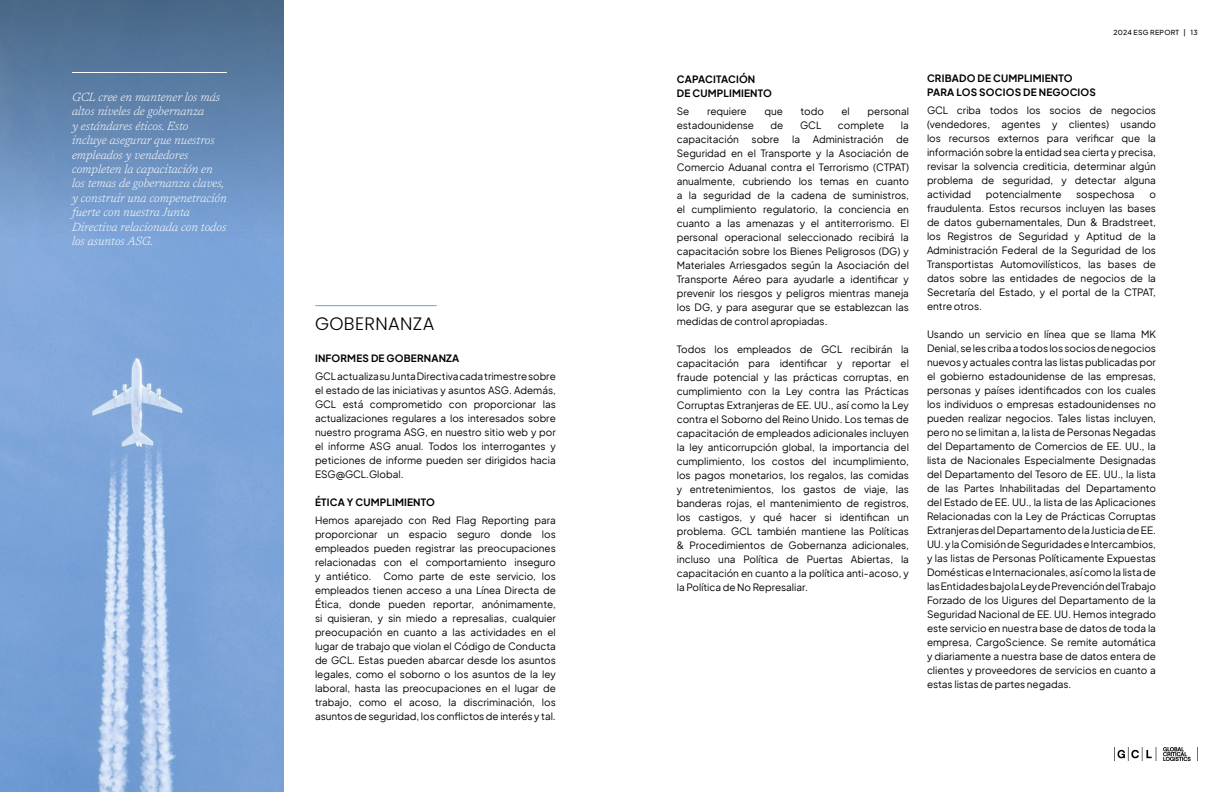
<style>
.page{position:relative;width:1224px;height:792px;background:#fff}
.page>*{position:absolute;margin:0;border:0;box-sizing:border-box;transform-origin:0 0}
.t1{font:300 18px "Poppins";letter-spacing:.02em;color:#000001}
.t2{font:italic 300 12px/14.4px "Newsreader";color:#fff}
.t3{font:10px/14px "Plus Jakarta Sans";color:#000001;text-align:justify}
.t4{font:700 10px "Plus Jakarta Sans";letter-spacing:.02em;color:#000001}
.t5{font:500 7px "Plus Jakarta Sans";letter-spacing:.035em;color:#000001}
</style>
<div class="page">
<img style="left:1114px;top:747px;width:84px;height:14px">
<img style="left:0;top:735px;width:284px;height:57px">
<svg style="left:0;top:0;width:284px;height:735px;fill:#7aa3d8"></svg>
<hr style="left:72px;top:72px;width:155px;height:1px;background:#fff">
<hr style="left:315px;top:305px;width:122px;height:1px;background:#2ac1e8">
<p class="t2" style="left:72px;top:89px;width:156px">GCL cree en mantener los más altos niveles de gobernanza<br>y estándares éticos. Esto<br>incluye asegurar que nuestros empleados y vendedores completen la capacitación en los temas de gobernanza claves, y construir una compenetración fuerte con nuestra Junta<br>Directiva relacionada con todos los asuntos ASG.</p>
<p class="t1" style="left:315px;top:313px;width:121px">GOBERNANZA</p>
<p class="t4" style="left:315px;top:349px;width:146px">INFORMES DE GOBERNANZA</p>
<p class="t3" style="left:315px;top:368px;width:242px">GCL actualiza su Junta Directiva cada trimestre sobre el estado de las iniciativas y asuntos ASG. Además, GCL está comprometido con proporcionar las actualizaciones regulares a los interesados sobre nuestro programa ASG, en nuestro sitio web y por el informe ASG anual. Todos los interrogantes y peticiones de informe pueden ser dirigidos hacia ESG@GCL.Global.</p>
<p class="t4" style="left:315px;top:493px;width:121px">ÉTICA Y CUMPLIMIENTO</p>
<p class="t3" style="left:315px;top:512px;width:242px">Hemos aparejado con Red Flag Reporting para proporcionar un espacio seguro donde los empleados pueden registrar las preocupaciones relacionadas con el comportamiento inseguro y antiético. Como parte de este servicio, los empleados tienen acceso a una Línea Directa de Ética, donde pueden reportar, anónimamente, si quisieran, y sin miedo a represalias, cualquier preocupación en cuanto a las actividades en el lugar de trabajo que violan el Código de Conducta de GCL. Estas pueden abarcar desde los asuntos legales, como el soborno o los asuntos de la ley laboral, hasta las preocupaciones en el lugar de trabajo, como el acoso, la discriminación, los asuntos de seguridad, los conflictos de interés y tal.</p>
<p class="t4" style="left:677px;top:70px;width:80px">CAPACITACIÓN</p>
<p class="t4" style="left:677px;top:84px;width:97px">DE CUMPLIMIENTO</p>
<p class="t3" style="left:677px;top:103px;width:14px">Se</p>
<p class="t3" style="left:707px;top:103px;width:41px">requiere</p>
<p class="t3" style="left:764px;top:103px;width:20px">que</p>
<p class="t3" style="left:801px;top:103px;width:25px">todo</p>
<p class="t3" style="left:842px;top:103px;width:10px">el</p>
<p class="t3" style="left:868px;top:103px;width:43px">personal</p>
<p class="t3" style="left:677px;top:117px;width:79px">estadounidense</p>
<p class="t3" style="left:771px;top:117px;width:14px">de</p>
<p class="t3" style="left:800px;top:117px;width:23px">GCL</p>
<p class="t3" style="left:838px;top:117px;width:48px">complete</p>
<p class="t3" style="left:901px;top:117px;width:9px">la</p>
<p class="t3" style="left:677px;top:131px;width:64px">capacitación</p>
<p class="t3" style="left:752px;top:131px;width:29px">sobre</p>
<p class="t3" style="left:792px;top:131px;width:9px">la</p>
<p class="t3" style="left:813px;top:131px;width:72px">Administración</p>
<p class="t3" style="left:677px;top:131px;width:234px;text-indent:219px">de Seguridad en el Transporte y la Asociación de Comercio Aduanal contra el Terrorismo (CTPAT) anualmente, cubriendo los temas en cuanto a la seguridad de la cadena de suministros, el cumplimiento regulatorio, la conciencia en cuanto a las amenazas y el antiterrorismo. El personal operacional seleccionado recibirá la capacitación sobre los Bienes Peligrosos (DG) y Materiales Arriesgados según la Asociación del Transporte Aéreo para ayudarle a identificar y prevenir los riesgos y peligros mientras maneja los DG, y para asegurar que se establezcan las medidas de control apropiadas.</p>
<p class="t3" style="left:677px;top:341px;width:234px">Todos los empleados de GCL recibirán la capacitación para identificar y reportar el fraude potencial y las prácticas corruptas, en cumplimiento con la Ley contra las Prácticas Corruptas Extranjeras de EE. UU., así como la Ley contra el Soborno del Reino Unido. Los temas de capacitación de empleados adicionales incluyen la ley anticorrupción global, la importancia del cumplimiento, los costos del incumplimiento, los pagos monetarios, los regalos, las comidas y entretenimientos, los gastos de viaje, las banderas rojas, el mantenimiento de registros, los castigos, y qué hacer si identifican un problema. GCL también mantiene las Políticas &amp; Procedimientos de Gobernanza adicionales, incluso una Política de Puertas Abiertas, la capacitación en cuanto a la política anti-acoso, y la Política de No Represaliar.</p>
<p class="t5" style="left:1113px;top:26px;width:86px">2024 ESG REPORT | 13</p>
<p class="t4" style="left:927px;top:70px;width:147px">CRIBADO DE CUMPLIMIENTO</p>
<p class="t4" style="left:927px;top:84px;width:170px">PARA LOS SOCIOS DE NEGOCIOS</p>
<p class="t3" style="left:927px;top:102px;width:231px">GCL criba todos los socios de negocios (vendedores, agentes y clientes) usando los recursos externos para verificar que la información sobre la entidad sea cierta y precisa, revisar la solvencia crediticia, determinar algún problema de seguridad, y detectar alguna actividad</p>
<p class="t3" style="left:986px;top:186px;width:77px">potencialmente</p>
<p class="t3" style="left:1076px;top:186px;width:60px">sospechosa</p>
<p class="t3" style="left:927px;top:186px;width:231px;text-indent:222px">o fraudulenta. Estos recursos incluyen las bases de datos gubernamentales, Dun &amp; Bradstreet, los Registros de Seguridad y Aptitud de la Administración Federal de la Seguridad de los Transportistas Automovilísticos, las bases de datos sobre las entidades de negocios de la Secretaría del Estado, y el portal de la CTPAT, entre otros.</p>
<p class="t3" style="left:927px;top:326px;width:231px">Usando un servicio en línea que se llama MK Denial, se les criba a todos los socios de negocios nuevos y actuales contra las listas publicadas por el gobierno estadounidense de las empresas, personas y países identificados con los cuales los individuos o empresas estadounidenses no pueden realizar negocios. Tales listas incluyen, pero no se limitan a, la lista de Personas Negadas del Departamento de Comercios de EE. UU., la lista de Nacionales Especialmente Designadas del Departamento del Tesoro de EE. UU., la lista de las Partes Inhabilitadas del Departamento del Estado de EE. UU., la lista de las Aplicaciones Relacionadas con la Ley de Prácticas Corruptas Extranjeras del Departamento de la Justicia de EE.<br>UU. y la Comisión de Seguridades e Intercambios, y las listas de Personas Políticamente Expuestas Domésticas e Internacionales, así como la lista de las Entidades bajo la Ley de Prevención del Trabajo Forzado de los Uigures del Departamento de la Seguridad Nacional de EE. UU. Hemos integrado este servicio en nuestra base de datos de toda la empresa, CargoScience. Se remite automática y diariamente a nuestra base de datos entera de clientes y proveedores de servicios en cuanto a estas listas de partes negadas.</p>
</div>
